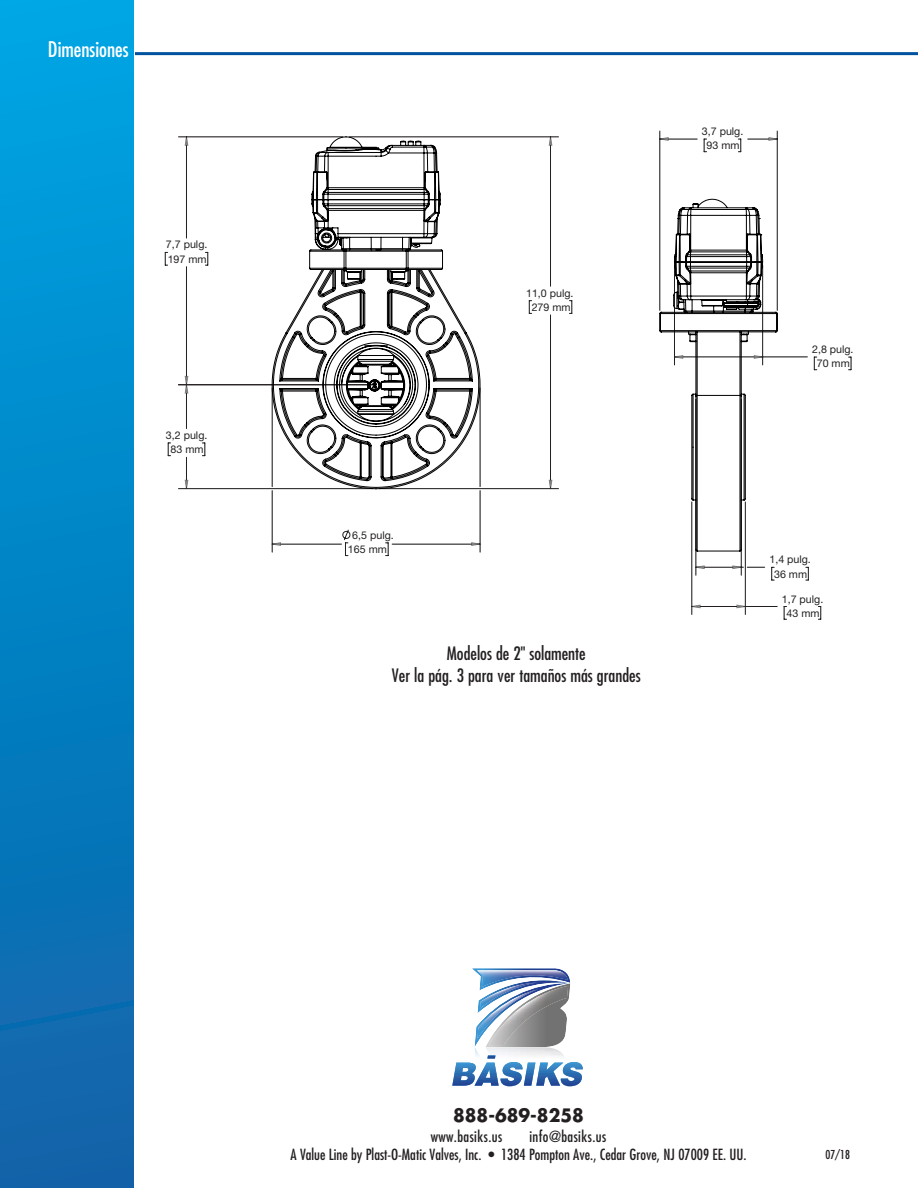
<style>
.page{position:relative;width:918px;height:1188px;background:#fff}
.page>*{position:absolute;margin:0;border:0;box-sizing:border-box;transform-origin:0 0}
.t1{font:condensed 21px "Futura Std";color:#fff}
.t2{font:condensed 18px/21.6px "Futura Std";color:#231f20;text-align:center}
.t3{font:700 18px "Futura Std";color:#231f20;scale:.95 1}
.t4{font:condensed 15px/18px "Futura Std";color:#231f20}
.t5{font:condensed 15px "Futura Std";letter-spacing:.03em;color:#231f20}
.t6{font:condensed 12px "Futura Std";color:#231f20}
.t7{font:10.65px/14.2px "Helvetica Neue";color:#231f20;text-align:center}
</style>
<div class="page">
<div style="left:0;top:0;width:134px;height:1188px;background:linear-gradient(to bottom,#00a6e4,#0f61a7)"></div>
<svg style="left:472px;top:968px;width:98px;height:79px"></svg>
<img style="left:480px;top:982px;width:57px;height:27px">
<img style="left:489px;top:986px;width:79px;height:59px">
<img style="left:475px;top:1048px;width:4px;height:7px">
<img style="left:486px;top:1047px;width:77px;height:8px">
<svg style="left:452px;top:1055px;width:131px;height:32px"></svg>
<svg style="left:165px;top:252px;width:3px;height:14px"></svg>
<hr style="left:178px;top:137px;width:165px;height:1px;background:#231f20">
<svg style="left:814px;top:357px;width:3px;height:13px"></svg>
<svg style="left:849px;top:357px;width:3px;height:13px"></svg>
<hr style="left:763px;top:357px;width:44px;height:1px;background:#231f20">
<hr style="left:660px;top:131px;width:1px;height:179px;background:#231f20">
<hr style="left:777px;top:131px;width:1px;height:179px;background:#231f20">
<svg style="left:806px;top:567px;width:3px;height:14px"></svg>
<svg style="left:784px;top:606px;width:3px;height:14px"></svg>
<svg style="left:818px;top:606px;width:4px;height:14px"></svg>
<hr style="left:745px;top:502px;width:1px;height:112px;background:#231f20">
<hr style="left:692px;top:502px;width:1px;height:112px;background:#231f20">
<svg style="left:168px;top:443px;width:3px;height:13px"></svg>
<hr style="left:178px;top:488px;width:195px;height:1px;background:#231f20">
<hr style="left:178px;top:385px;width:195px;height:1px;background:#231f20">
<svg style="left:185px;top:137px;width:592px;height:471px"></svg>
<svg style="left:185px;top:137px;width:367px;height:352px"></svg>
<svg style="left:272px;top:136px;width:209px;height:353px"></svg>
<svg style="left:659px;top:199px;width:119px;height:353px"></svg>
<hr style="left:135px;top:52px;width:783px;height:3px;background:#0153a0">
<h1 class="t1" style="left:48px;top:39px;width:82px">Dimensiones</h1>
<p class="t7" style="left:166px;top:239px;width:43px;text-align:left">7,7 pulg.<br>197 mm</p>
<p class="t7" style="left:166px;top:429px;width:43px">3,2 pulg.<br>83 mm</p>
<p class="t7" style="left:526px;top:287px;width:49px">11,0 pulg.<br>279 mm</p>
<p class="t7" style="left:702px;top:125px;width:43px">3,7 pulg.<br>93 mm</p>
<p class="t7" style="left:812px;top:343px;width:43px">2,8 pulg.<br>70 mm</p>
<p class="t7" style="left:348px;top:529px;width:47px;text-align:left;text-indent:4px">6,5 pulg.<br>165 mm</p>
<h2 class="t2" style="left:392px;top:644px;width:250px">Modelos de 2" solamente<br>Ver la pág. 3 para ver tamaños más grandes</h2>
<p class="t7" style="left:769px;top:553px;width:43px">1,4 pulg.<br>36 mm</p>
<p class="t7" style="left:782px;top:593px;width:43px">1,7 pulg.<br>43 mm</p>
<h2 class="t3" style="left:453px;top:1108px;width:139px">888-689-8258</h2>
<h3 class="t5" style="left:431px;top:1130px;width:73px">www.basiks.us</h3>
<h3 class="t4" style="left:290px;top:1128px;width:458px;text-indent:239px">info@basiks.us<br>A Value Line by Plast-O-Matic Valves, Inc. • 1384 Pompton Ave., Cedar Grove, NJ 07009 EE. UU.</h3>
<p class="t6" style="left:825px;top:1149px;width:26px">07/18</p>
</div>
